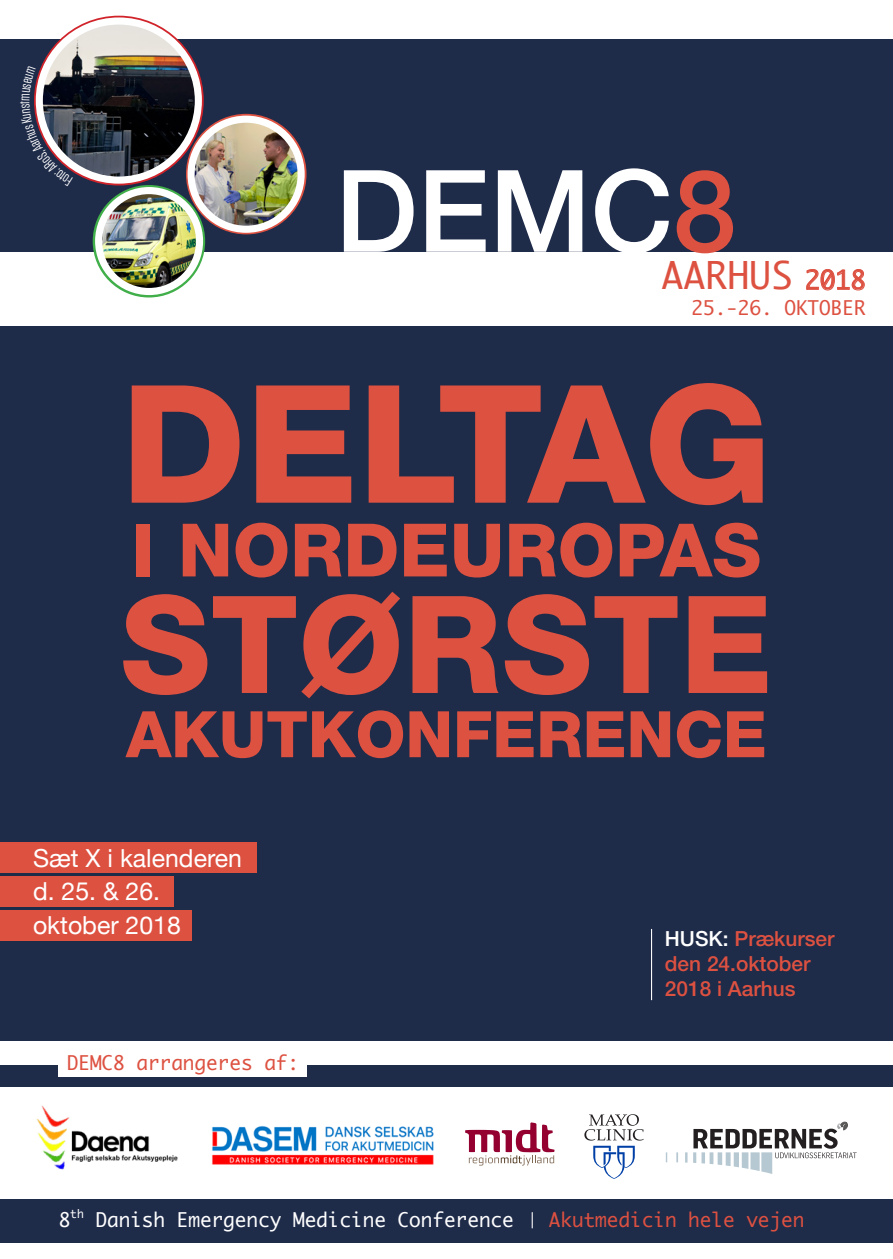
<style>
.page{position:relative;width:893px;height:1259px;background:#fff}
.page>*{position:absolute;margin:0;border:0;box-sizing:border-box;transform-origin:0 0}
.t1{font:800 164.1px "Helvetica Neue";color:#dd5141}
.t2{font:800 135.6px "Helvetica Neue";color:#dd5141}
.t3{font:500 114px "Helvetica Neue";color:#fff}
.t4{font:800 73.8px "Helvetica Neue";color:#dd5141}
.t5{font:800 64.2px "Helvetica Neue";color:#dd5141}
.t6{font:36.6px "Monaco";color:#dd5141}
.t7{font:24.9px "Helvetica Neue";color:#fff}
.t8{font:500 21px/24.9px "Helvetica Neue";color:#dd5141}
.t9{font:19.5px "Monaco";color:#dd5141}
.t10{font:19.5px "Monaco";color:#fff}
.s1{color:#dd5141}
.s2{font-size:25.5px}
.s3{color:#fff}
</style>
<div class="page">
<div style="left:0;top:326px;width:893px;height:714px;background:#1e2b49"></div>
<svg style="left:676px;top:1152px;width:2px;height:10px"></svg>
<svg style="left:685px;top:1152px;width:2px;height:10px"></svg>
<svg style="left:693px;top:1121px;width:164px;height:53px"></svg>
<div style="left:0;top:39px;width:893px;height:213px;background:#1e2b49"></div>
<div style="left:0;top:1199px;width:893px;height:44px;background:#1e2b49"></div>
<div style="left:0;top:1065px;width:893px;height:21px;background:#1e2b49"></div>
<div style="left:58px;top:1044px;width:249px;height:32px;background:#fff"></div>
<svg style="left:34px;top:16px;width:170px;height:169px"></svg>
<svg style="left:186px;top:114px;width:121px;height:120px"></svg>
<svg style="left:93px;top:185px;width:112px;height:112px"></svg>
<svg style="left:806px;top:269px;width:59px;height:22px"></svg>
<img style="left:37px;top:1105px;width:141px;height:65px">
<img style="left:99px;top:192px;width:101px;height:99px">
<div style="left:95px;top:187px;width:108px;height:108px;border:7px solid #fff;border-radius:50%"></div>
<img style="left:191px;top:119px;width:110px;height:110px;border-radius:55px">
<div style="left:188px;top:116px;width:117px;height:117px;border:7px solid #fff;border-radius:50%"></div>
<hr style="left:651px;top:929px;width:1px;height:71px;background:#fff">
<svg style="left:532px;top:1212px;width:1px;height:16px"></svg>
<div style="left:0;top:842px;width:256px;height:31px;background:#dd5141"></div>
<div style="left:0;top:876px;width:174px;height:30px;background:#dd5141"></div>
<div style="left:0;top:910px;width:192px;height:31px;background:#dd5141"></div>
<img style="left:39px;top:21px;width:159px;height:159px;border-radius:80px">
<div style="left:36px;top:17px;width:166px;height:167px;border:7px solid #fff;border-radius:50%"></div>
<svg style="left:584px;top:1114px;width:60px;height:65px"></svg>
<svg style="left:465px;top:1122px;width:90px;height:43px"></svg>
<img style="left:212px;top:1125px;width:222px;height:40px">
<svg style="left:34px;top:66px;width:39px;height:106px"></svg>
<p class="t3" style="left:335px;top:143px;width:403px">DEMC<span class="s1">8</span></p>
<p class="t6" style="left:661px;top:245px;width:206px">AARHUS <span class="s2">2018</span></p>
<p class="t9" style="left:691px;top:291px;width:176px">25.-26. OKTOBER</p>
<p class="t1" style="left:121px;top:346px;width:652px">DELTAG</p>
<p class="t4" style="left:132px;top:506px;width:631px">I NORDEUROPAS</p>
<p class="t2" style="left:120px;top:564px;width:654px">STØRSTE</p>
<p class="t5" style="left:126px;top:696px;width:642px">AKUTKONFERENCE</p>
<p class="t7" style="left:33px;top:840px;width:210px">Sæt X i kalenderen</p>
<p class="t7" style="left:33px;top:873px;width:129px">d. 25. &amp; 26.</p>
<p class="t7" style="left:33px;top:906px;width:149px">oktober 2018</p>
<p class="t9" style="left:67px;top:1046px;width:234px">DEMC8 arrangeres af:</p>
<p class="t8" style="left:665px;top:926px;width:171px"><span class="s3">HUSK:</span> Prækurser den 24.oktober<br>2018 i Aarhus</p>
<p class="t10" style="left:59px;top:1203px;width:457px">8<sup>th</sup> Danish Emergency Medicine Conference</p>
<p class="t9" style="left:549px;top:1203px;width:257px">Akutmedicin hele vejen</p>
</div>
